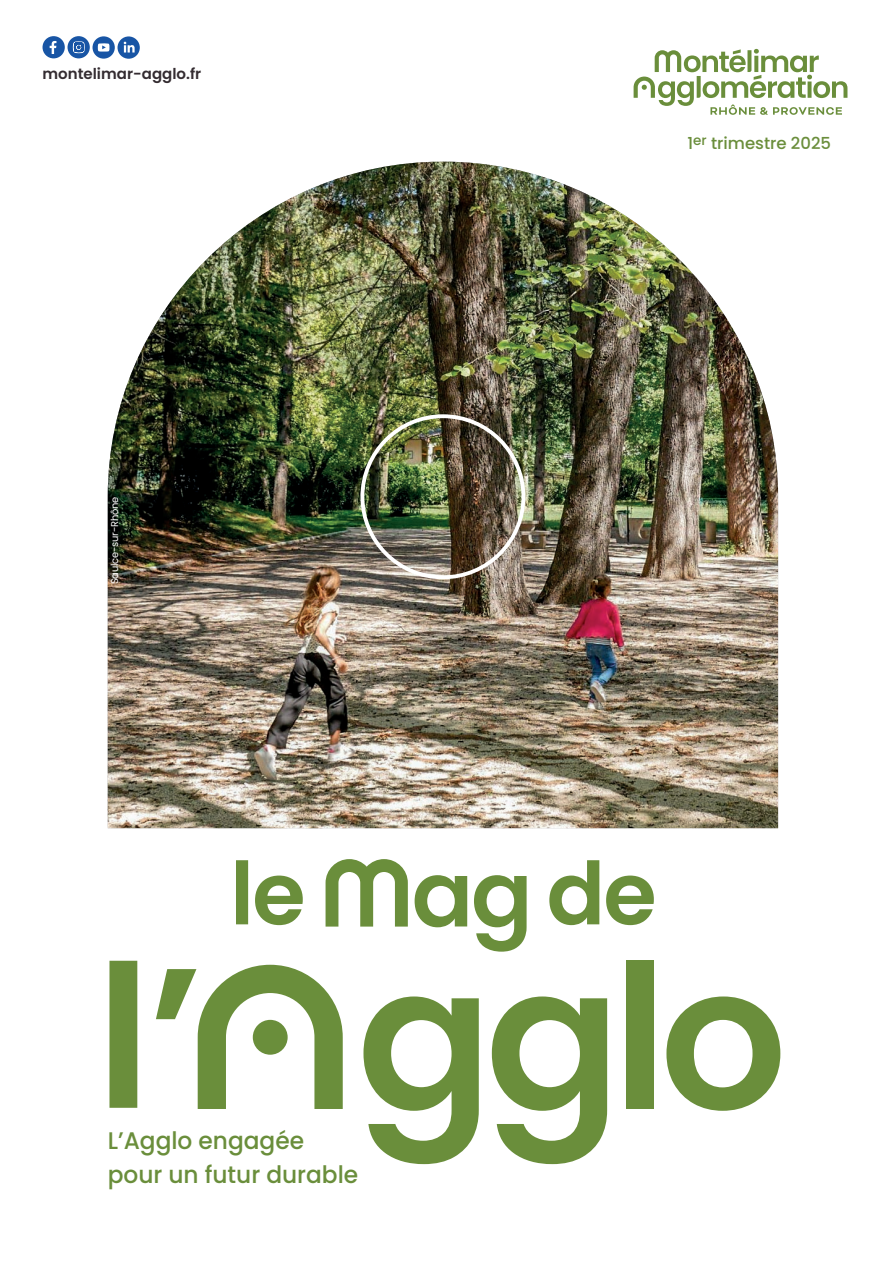
<style>
.page{position:relative;width:893px;height:1263px;background:#fff}
.page>*{position:absolute;margin:0;border:0;box-sizing:border-box;transform-origin:0 0}
._4_-_Article_Texte_Courant{font:500 24px "Poppins";color:#6a8e3b}
._4_-_Article_Texte_Courant-2{font:500 16.5px "Poppins";color:#6a8e3b}
.t1{font:600 15px "Poppins";color:#342c31}
.TEXTE_COURANT{font:9.9px "Poppins";letter-spacing:-.02em;color:#fff}
</style>
<div class="page">
<svg style="left:634px;top:49px;width:213px;height:66px"></svg>
<svg style="left:43px;top:36px;width:97px;height:23px"></svg>
<img style="left:108px;top:162px;width:670px;height:666px">
<div style="left:360px;top:414px;width:165px;height:165px;border:4px solid #fff;border-radius:50%"></div>
<svg style="left:549px;top:860px;width:105px;height:65px"></svg>
<svg style="left:236px;top:860px;width:67px;height:65px"></svg>
<svg style="left:474px;top:875px;width:53px;height:77px"></svg>
<svg style="left:415px;top:875px;width:52px;height:52px"></svg>
<svg style="left:326px;top:859px;width:82px;height:67px"></svg>
<svg style="left:363px;top:996px;width:116px;height:168px"></svg>
<svg style="left:492px;top:996px;width:115px;height:168px"></svg>
<div style="left:626px;top:961px;width:27px;height:148px;background:#6a8e3b"></div>
<svg style="left:666px;top:996px;width:114px;height:115px"></svg>
<svg style="left:109px;top:961px;width:234px;height:148px"></svg>
<p class="t1" style="left:43px;top:65px;width:160px">montelimar-agglo.fr</p>
<p class="TEXTE_COURANT" style="left:109px;top:584px;width:89px;rotate:-90deg">Saulce-sur-Rhône</p>
<p class="_4_-_Article_Texte_Courant" style="left:108px;top:1126px;width:198px">L’Agglo engagée</p>
<p class="_4_-_Article_Texte_Courant" style="left:108px;top:1161px;width:252px">pour un futur durable</p>
<p class="_4_-_Article_Texte_Courant-2" style="left:687px;top:134px;width:145px">1<sup>er</sup> trimestre 2025</p>
</div>
